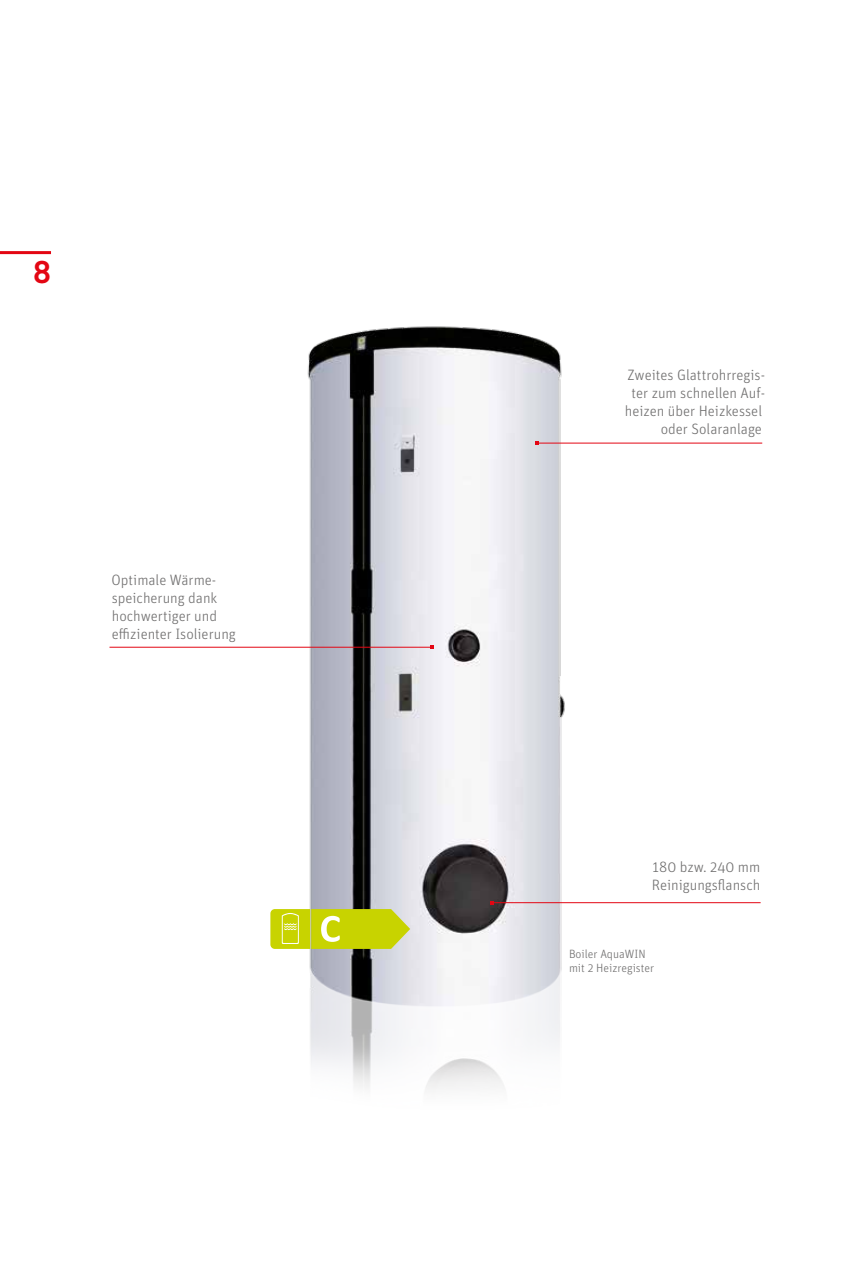
<style>
.page{position:relative;width:859px;height:1263px;background:#fff}
.page>*{position:absolute;margin:0;border:0;box-sizing:border-box;transform-origin:0 0}
.t1{font:700 31.5px "Akkurat Pro";color:#e30613}
.t2{font:300 15px/18px "Unit OT";color:#706f6f}
.t3{font:300 12px/14.4px "Unit OT";color:#706f6f}
</style>
<div class="page">
<img style="left:299px;top:326px;width:270px;height:766px">
<hr style="left:109px;top:647px;width:323px;height:1px;background:#e30613">
<hr style="left:537px;top:443px;width:225px;height:1px;background:#e30613">
<hr style="left:492px;top:902px;width:269px;height:1px;background:#e30613">
<svg style="left:270px;top:909px;width:140px;height:40px;background:#cdd622"></svg>
<hr style="left:0;top:251px;width:51px;height:3px;background:#e30613">
<h1 class="t1" style="left:33px;top:253px;width:19px">8</h1>
<p class="t2" style="left:112px;top:571px;width:126px">Optimale Wärme&shy;speicherung dank hochwertiger und effizienter Isolierung</p>
<p class="t2" style="left:625px;top:366px;width:142px;text-align:right">Zweites Glattrohrregis&shy;ter zum schnellen Auf&shy;heizen über Heizkessel oder Solaranlage</p>
<p class="t2" style="left:652px;top:858px;width:110px">180 bzw. 240 mm<br>Reinigungsflansch</p>
<p class="t3" style="left:569px;top:946px;width:87px">Boiler AquaWIN mit 2 Heizregister</p>
</div>
